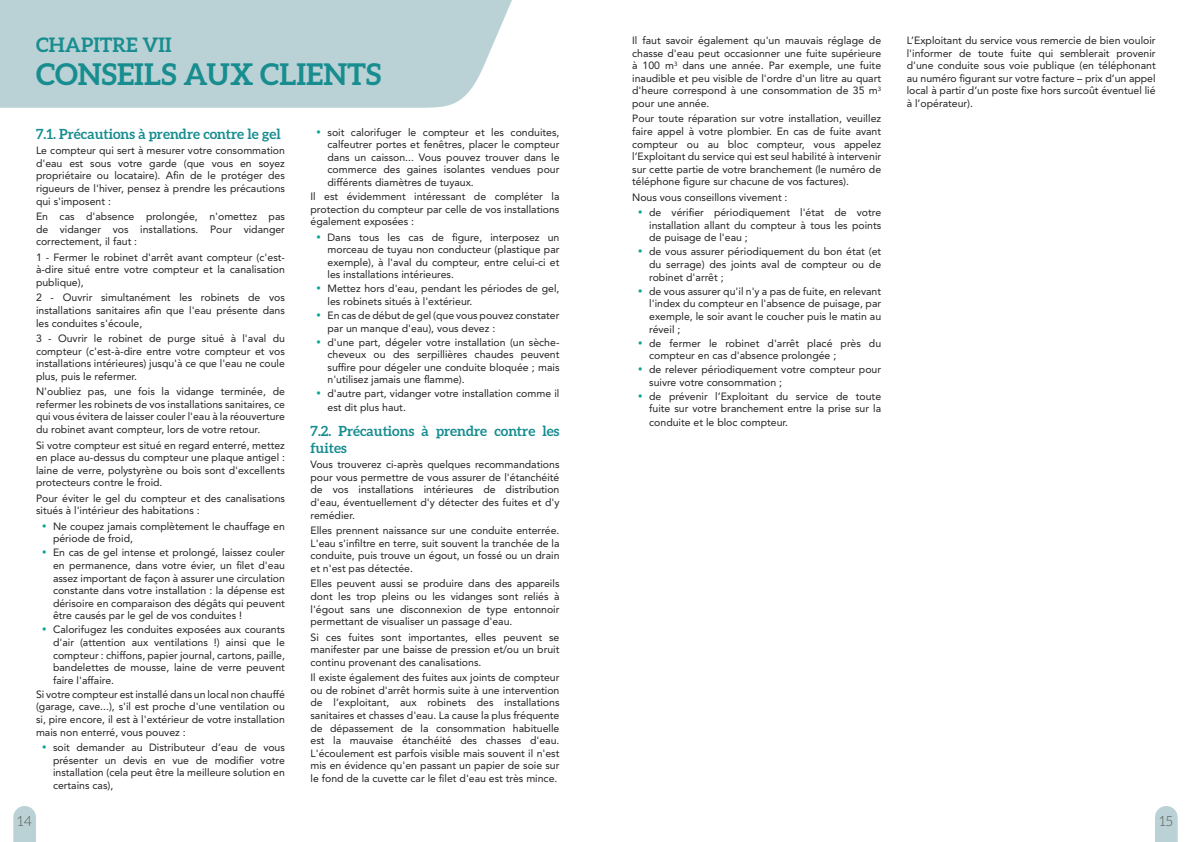
<style>
.page{position:relative;width:1191px;height:842px;background:#fff}
.page>*{position:absolute;margin:0;border:0;box-sizing:border-box;transform-origin:0 0}
.titres_chapitres_gau{font:700 30px "Aleo";color:#188d90}
.chapitres_gauche{font:700 20px "Aleo";color:#188d90}
.Articles_EP{font:700 14px/16.8px "Aleo";color:#188d90}
.t1{font:300 14px "Aleo";color:#585752}
.TEXTE{font:10.5px/12.6px "Avenir LT Std";color:#231f20;text-align:justify}
</style>
<div class="page">
<div style="left:0;top:0;width:512px;height:108px;background:#bad2d5"></div>
<svg style="left:13px;top:806px;width:23px;height:36px"></svg>
<svg style="left:1155px;top:806px;width:22px;height:36px"></svg>
<p class="chapitres_gauche" style="left:36px;top:33px;width:137px">CHAPITRE VII</p>
<p class="titres_chapitres_gau" style="left:36px;top:57px;width:347px">CONSEILS AUX CLIENTS</p>
<p class="Articles_EP" style="left:36px;top:125px;width:246px">7.1. Précautions à prendre contre le gel</p>
<p class="TEXTE" style="left:36px;top:144px;width:250px">Le compteur qui sert à mesurer votre consommation d'eau est sous votre garde (que vous en soyez propriétaire ou locataire). Afin de le protéger des rigueurs de l'hiver, pensez à prendre les précautions qui s'imposent :</p>
<p class="TEXTE" style="left:36px;top:210px;width:250px">En cas d'absence prolongée, n'omettez pas de vidanger vos installations. Pour vidanger correctement, il faut :</p>
<p class="TEXTE" style="left:36px;top:251px;width:250px">1 - Fermer le robinet d'arrêt avant compteur (c'est&shy;à-dire situé entre votre compteur et la canalisation publique),</p>
<p class="TEXTE" style="left:36px;top:292px;width:250px">2 - Ouvrir simultanément les robinets de vos installations sanitaires afin que l'eau présente dans les conduites s'écoule,</p>
<p class="TEXTE" style="left:36px;top:332px;width:250px">3 - Ouvrir le robinet de purge situé à l'aval du compteur (c'est-à-dire entre votre compteur et vos installations intérieures) jusqu'à ce que l'eau ne coule plus, puis le refermer.</p>
<p class="TEXTE" style="left:36px;top:385px;width:250px">N'oubliez pas, une fois la vidange terminée, de refermer les robinets de vos installations sanitaires, ce qui vous évitera de laisser couler l'eau à la réouverture du robinet avant compteur, lors de votre retour.</p>
<p class="TEXTE" style="left:36px;top:439px;width:250px">Si votre compteur est situé en regard enterré, mettez en place au-dessus du compteur une plaque antigel : laine de verre, polystyrène ou bois sont d'excellents protecteurs contre le froid.</p>
<p class="TEXTE" style="left:36px;top:492px;width:250px">Pour éviter le gel du compteur et des canalisations situés à l'intérieur des habitations :</p>
<p class="TEXTE" style="left:53px;top:520px;width:233px">Ne coupez jamais complètement le chauffage en période de froid,</p>
<p class="TEXTE" style="left:53px;top:546px;width:233px">En cas de gel intense et prolongé, laissez couler en permanence, dans votre évier, un filet d'eau assez important de façon à assurer une circulation constante dans votre installation : la dépense est dérisoire en comparaison des dégâts qui peuvent être causés par le gel de vos conduites !</p>
<p class="TEXTE" style="left:53px;top:624px;width:233px">Calorifugez les conduites exposées aux courants d'air (attention aux ventilations !) ainsi que le compteur : chiffons, papier journal, cartons, paille, bandelettes de mousse, laine de verre peuvent faire l'affaire.</p>
<p class="TEXTE" style="left:36px;top:688px;width:250px">Si votre compteur est installé dans un local non chauffé (garage, cave...), s'il est proche d'une ventilation ou si, pire encore, il est à l'extérieur de votre installation mais non enterré, vous pouvez :</p>
<p class="TEXTE" style="left:53px;top:741px;width:233px">soit demander au Distributeur d’eau de vous présenter un devis en vue de modifier votre installation (cela peut être la meilleure solution en certains cas),</p>
<p class="TEXTE" style="left:327px;top:126px;width:233px">soit calorifuger le compteur et les conduites, calfeutrer portes et fenêtres, placer le compteur dans un caisson... Vous pouvez trouver dans le commerce des gaines isolantes vendues pour différents diamètres de tuyaux.</p>
<p class="TEXTE" style="left:310px;top:190px;width:250px">Il est évidemment intéressant de compléter la protection du compteur par celle de vos installations également exposées :</p>
<p class="TEXTE" style="left:327px;top:231px;width:233px">Dans tous les cas de figure, interposez un morceau de tuyau non conducteur (plastique par exemple), à l'aval du compteur, entre celui-ci et les installations intérieures.</p>
<p class="TEXTE" style="left:327px;top:283px;width:233px">Mettez hors d'eau, pendant les périodes de gel, les robinets situés à l'extérieur.</p>
<p class="TEXTE" style="left:327px;top:309px;width:233px">En cas de début de gel (que vous pouvez constater par un manque d'eau), vous devez :</p>
<p class="TEXTE" style="left:327px;top:336px;width:233px">d'une part, dégeler votre installation (un sèche&shy;cheveux ou des serpillières chaudes peuvent suffire pour dégeler une conduite bloquée ; mais n'utilisez jamais une flamme).</p>
<p class="TEXTE" style="left:327px;top:387px;width:233px;line-height:13.2px">d'autre part, vidanger votre installation comme il est dit plus haut.</p>
<p class="Articles_EP" style="left:310px;top:422px;width:250px">7.2. Précautions à prendre contre les fuites</p>
<p class="TEXTE" style="left:310px;top:458px;width:250px">Vous trouverez ci-après quelques recommandations pour vous permettre de vous assurer de l'étanchéité de vos installations intérieures de distribution d'eau, éventuellement d'y détecter des fuites et d'y remédier.</p>
<p class="TEXTE" style="left:310px;top:524px;width:250px">Elles prennent naissance sur une conduite enterrée.<br>L'eau s'infiltre en terre, suit souvent la tranchée de la conduite, puis trouve un égout, un fossé ou un drain et n'est pas détectée.</p>
<p class="TEXTE" style="left:310px;top:577px;width:250px">Elles peuvent aussi se produire dans des appareils dont les trop pleins ou les vidanges sont reliés à l'égout sans une disconnexion de type entonnoir permettant de visualiser un passage d'eau.</p>
<p class="TEXTE" style="left:310px;top:631px;width:250px">Si ces fuites sont importantes, elles peuvent se manifester par une baisse de pression et/ou un bruit continu provenant des canalisations.</p>
<p class="TEXTE" style="left:310px;top:671px;width:250px">Il existe également des fuites aux joints de compteur ou de robinet d'arrêt hormis suite à une intervention de l’exploitant, aux robinets des installations sanitaires et chasses d'eau. La cause la plus fréquente de dépassement de la consommation habituelle est la mauvaise étanchéité des chasses d'eau.<br>L'écoulement est parfois visible mais souvent il n'est mis en évidence qu'en passant un papier de soie sur le fond de la cuvette car le filet d'eau est très mince.</p>
<p class="TEXTE" style="left:632px;top:34px;width:250px">Il faut savoir également qu'un mauvais réglage de chasse d'eau peut occasionner une fuite supérieure à 100 m<sup>3</sup> dans une année. Par exemple, une fuite inaudible et peu visible de l'ordre d'un litre au quart d'heure correspond à une consommation de 35 m<sup>3 </sup>pour une année.</p>
<p class="TEXTE" style="left:632px;top:113px;width:250px">Pour toute réparation sur votre installation, veuillez faire appel à votre plombier. En cas de fuite avant compteur ou au bloc compteur, vous appelez l’Exploitant du service qui est seul habilité à intervenir sur cette partie de votre branchement (le numéro de téléphone figure sur chacune de vos factures).</p>
<p class="TEXTE" style="left:632px;top:191px;width:157px">Nous vous conseillons vivement :</p>
<p class="TEXTE" style="left:649px;top:206px;width:233px">de vérifier périodiquement l'état de votre installation allant du compteur à tous les points de puisage de l'eau ;</p>
<p class="TEXTE" style="left:649px;top:246px;width:233px">de vous assurer périodiquement du bon état (et du serrage) des joints aval de compteur ou de robinet d'arrêt ;</p>
<p class="TEXTE" style="left:649px;top:285px;width:233px">de vous assurer qu'il n'y a pas de fuite, en relevant l'index du compteur en l'absence de puisage, par exemple, le soir avant le coucher puis le matin au réveil ;</p>
<p class="TEXTE" style="left:649px;top:337px;width:233px">de fermer le robinet d'arrêt placé près du compteur en cas d'absence prolongée ;</p>
<p class="TEXTE" style="left:649px;top:363px;width:233px">de relever périodiquement votre compteur pour suivre votre consommation ;</p>
<p class="TEXTE" style="left:649px;top:390px;width:233px;line-height:12.9px">de prévenir l’Exploitant du service de toute fuite sur votre branchement entre la prise sur la conduite et le bloc compteur.</p>
<p class="TEXTE" style="left:906px;top:34px;width:250px">L’Exploitant du service vous remercie de bien vouloir l'informer de toute fuite qui semblerait provenir d'une conduite sous voie publique (en téléphonant au numéro figurant sur votre facture – prix d’un appel local à partir d’un poste fixe hors surcoût éventuel lié à l’opérateur).</p>
<p class="t1" style="left:17px;top:814px;width:16px">14</p>
<p class="t1" style="left:1159px;top:814px;width:15px">15</p>
</div>
